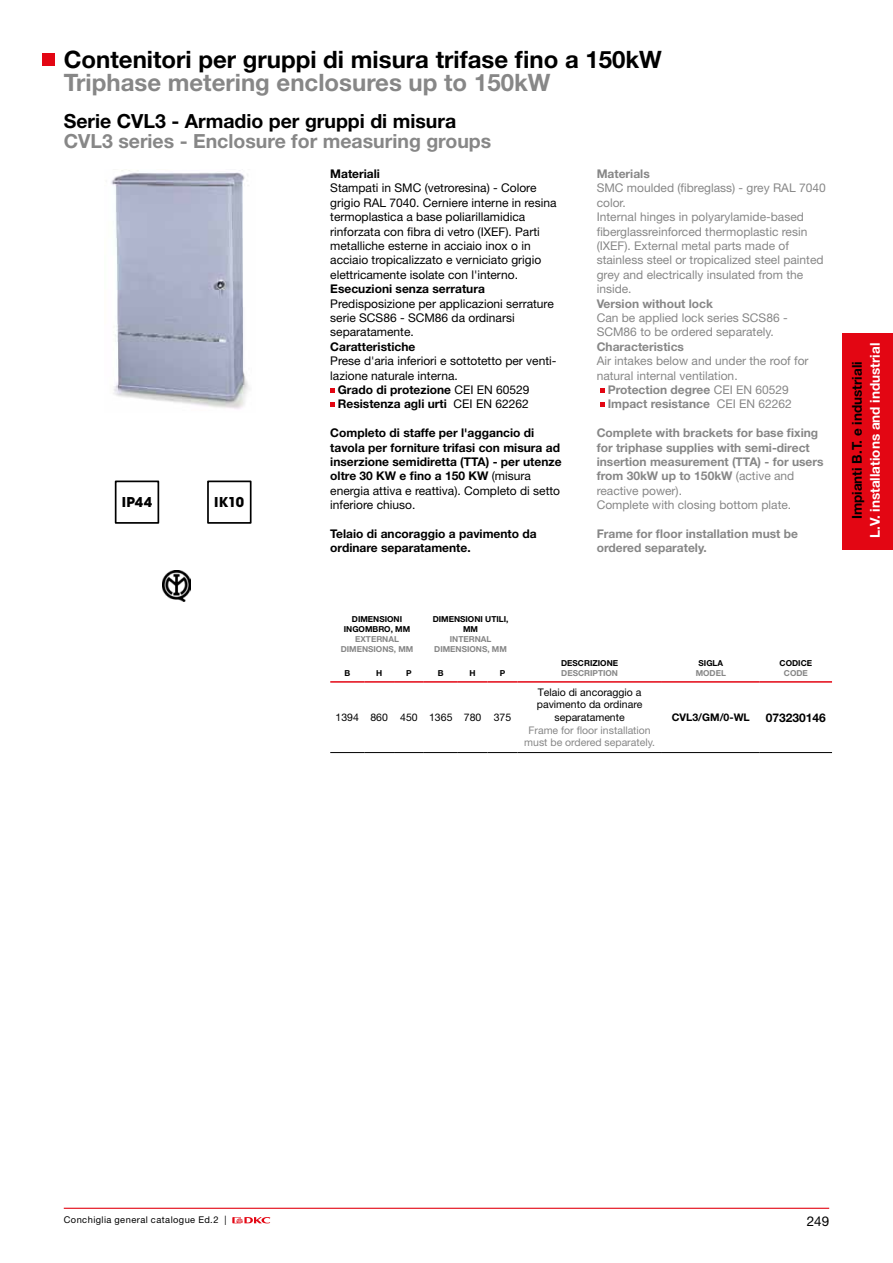
<style>
.page{position:relative;width:893px;height:1263px;background:#fff}
.page>*{position:absolute;margin:0;border:0;box-sizing:border-box;transform-origin:0 0}
.t1{font:700 24px "Helvetica Neue LT Std";color:#000}
.t2{font:700 24px "Helvetica Neue LT Std";color:#878787}
.t3{font:700 19.5px "Helvetica Neue LT Std";color:#878787}
.t4{font:700 19.5px "Helvetica Neue LT Std";color:#000}
.t5{font:700 13.5px "Helvetica Neue LT Std";color:#fff}
.t6{font:700 13.5px "Helvetica Neue LT Std";color:#000}
.t7{font:700 13.5px "ITC Avant Garde Std";color:#000}
.t8{font:13.5px "Helvetica Neue LT Std";color:#000}
.t9{font:12px/14.4px "Helvetica Neue LT Std";color:#000}
.t10{font:700 12px/14.4px "Helvetica Neue LT Std";color:#000}
.t11{font:12px/14.4px "Helvetica Neue LT Std";color:#878787}
.t12{font:700 12px/14.4px "Helvetica Neue LT Std";color:#878787}
.t13{font:10.5px/12.6px "Helvetica Neue LT Std";color:#000;text-align:center}
.t14{font:10.5px/12.6px "Helvetica Neue LT Std";color:#878787;text-align:center}
.t15{font:700 10.5px "Helvetica Neue LT Std";color:#000}
.t16{font:9.3px "Helvetica Neue LT Std";letter-spacing:.045em;color:#000}
.t17{font:700 8.25px/9.9px "Helvetica Neue LT Std";color:#000;text-align:center}
.t18{font:700 8.25px/9.9px "Helvetica Neue LT Std";color:#878787;text-align:center}
.s1{font-weight:400}
</style>
<div class="page">
<svg style="left:232px;top:1217px;width:38px;height:6px"></svg>
<hr style="left:64px;top:1208px;width:765px;height:1px;background:#e30613">
<div style="left:43px;top:53px;width:12px;height:13px;background:#e30613"></div>
<div style="left:842px;top:333px;width:51px;height:217px;background:#e30613"></div>
<img style="left:162px;top:570px;width:29px;height:31px">
<hr style="left:330px;top:752px;width:34px;height:1px;background:#000">
<hr style="left:364px;top:752px;width:30px;height:1px;background:#000">
<hr style="left:394px;top:752px;width:30px;height:1px;background:#000">
<hr style="left:424px;top:752px;width:34px;height:1px;background:#000">
<hr style="left:458px;top:752px;width:30px;height:1px;background:#000">
<svg style="left:488px;top:752px;width:29px;height:1px"></svg>
<hr style="left:517px;top:752px;width:145px;height:1px;background:#000">
<hr style="left:662px;top:752px;width:98px;height:1px;background:#000">
<hr style="left:760px;top:752px;width:72px;height:1px;background:#000">
<hr style="left:330px;top:681px;width:34px;height:2px;background:#e30613">
<hr style="left:364px;top:681px;width:30px;height:2px;background:#e30613">
<hr style="left:394px;top:681px;width:30px;height:2px;background:#e30613">
<hr style="left:424px;top:681px;width:34px;height:2px;background:#e30613">
<hr style="left:458px;top:681px;width:30px;height:2px;background:#e30613">
<hr style="left:488px;top:681px;width:29px;height:2px;background:#e30613">
<hr style="left:517px;top:681px;width:145px;height:2px;background:#e30613">
<hr style="left:662px;top:681px;width:98px;height:2px;background:#e30613">
<hr style="left:760px;top:681px;width:72px;height:2px;background:#e30613">
<svg style="left:330px;top:388px;width:4px;height:5px"></svg>
<svg style="left:330px;top:403px;width:4px;height:4px"></svg>
<svg style="left:600px;top:388px;width:4px;height:5px"></svg>
<svg style="left:600px;top:403px;width:4px;height:4px"></svg>
<img style="left:111px;top:170px;width:138px;height:239px">
<div style="left:115px;top:480px;width:44px;height:44px;border:2px solid #000"></div>
<div style="left:207px;top:480px;width:45px;height:44px;border:2px solid #000"></div>
<h1 class="t1" style="left:64px;top:45px;width:600px">Contenitori per gruppi di misura trifase fino a 150kW</h1>
<h1 class="t2" style="left:64px;top:68px;width:488px">Triphase metering enclosures up to 150kW</h1>
<h2 class="t4" style="left:64px;top:109px;width:394px">Serie CVL3 - Armadio per gruppi di misura</h2>
<h2 class="t3" style="left:64px;top:129px;width:429px">CVL3 series - Enclosure for measuring groups</h2>
<p class="t7" style="left:122px;top:493px;width:32px">IP44</p>
<p class="t7" style="left:214px;top:493px;width:32px">IK10</p>
<p class="t10" style="left:330px;top:166px;width:51px">Materiali</p>
<p class="t9" style="left:330px;top:181px;width:228px">Stampati in SMC (vetroresina) - Colore grigio RAL 7040. Cerniere interne in resina termoplastica a base poliarillamidica rinforzata con fibra di vetro (IXEF). Parti metalliche esterne in acciaio inox o in acciaio tropicalizzato e verniciato grigio elettricamente isolate con l'interno.</p>
<p class="t10" style="left:330px;top:281px;width:156px">Esecuzioni senza serratura</p>
<p class="t9" style="left:330px;top:296px;width:225px">Predisposizione per applicazioni serrature serie SCS86 - SCM86 da ordinarsi separatamente.</p>
<p class="t10" style="left:330px;top:339px;width:87px">Caratteristiche</p>
<p class="t9" style="left:330px;top:354px;width:228px">Prese d'aria inferiori e sottotetto per venti-</p>
<p class="t9" style="left:330px;top:368px;width:129px">lazione naturale interna.</p>
<p class="t10" style="left:338px;top:382px;width:193px">Grado di protezione <span class="s1">CEI EN 60529</span></p>
<p class="t10" style="left:338px;top:397px;width:192px">Resistenza agli urti <span class="s1">CEI EN 62262</span></p>
<p class="t10" style="left:330px;top:425px;width:233px">Completo di staffe per l'aggancio di tavola per forniture trifasi con misura ad inserzione semidiretta (TTA) - per utenze oltre 30 KW e fino a 150 KW <span class="s1">(misura energia attiva e reattiva). Completo di setto inferiore chiuso.</span></p>
<p class="t10" style="left:330px;top:526px;width:208px">Telaio di ancoraggio a pavimento da ordinare separatamente.</p>
<p class="t17" style="left:344px;top:614px;width:68px">DIMENSIONI<br>INGOMBRO, MM</p>
<p class="t18" style="left:341px;top:634px;width:74px">EXTERNAL<br>DIMENSIONS, MM</p>
<p class="t17" style="left:433px;top:614px;width:77px">DIMENSIONI UTILI,<br>MM</p>
<p class="t18" style="left:434px;top:634px;width:74px">INTERNAL<br>DIMENSIONS, MM</p>
<p class="t12" style="left:597px;top:166px;width:55px">Materials</p>
<p class="t11" style="left:597px;top:181px;width:230px">SMC moulded (fibreglass) - grey RAL 7040 color.<br>Internal hinges in polyarylamide-based fiberglassreinforced thermoplastic resin (IXEF). External metal parts made of stainless steel or tropicalized steel painted grey and electrically insulated from the inside.</p>
<p class="t12" style="left:597px;top:296px;width:118px">Version without lock</p>
<p class="t11" style="left:597px;top:310px;width:192px">Can be applied lock series SCS86 -<br>SCM86 to be ordered separately.</p>
<p class="t12" style="left:597px;top:339px;width:89px">Characteristics</p>
<p class="t11" style="left:597px;top:354px;width:213px">Air intakes below and under the roof for</p>
<p class="t11" style="left:597px;top:368px;width:142px">natural internal ventilation.</p>
<p class="t12" style="left:608px;top:382px;width:183px">Protection degree <span class="s1">CEI EN 60529</span></p>
<p class="t12" style="left:608px;top:397px;width:186px">Impact resistance <span class="s1">CEI EN 62262</span></p>
<p class="t12" style="left:597px;top:425px;width:228px">Complete with brackets for base fixing for triphase supplies with semi-direct insertion measurement (TTA) - for users from 30kW up to 150kW <span class="s1">(active and reactive power).<br>Complete with closing bottom plate.</span></p>
<p class="t12" style="left:597px;top:526px;width:203px">Frame for floor installation must be ordered separately.</p>
<p class="t17" style="left:561px;top:657px;width:58px">DESCRIZIONE</p>
<p class="t18" style="left:561px;top:667px;width:58px">DESCRIPTION</p>
<p class="t17" style="left:698px;top:657px;width:26px">SIGLA</p>
<p class="t18" style="left:696px;top:667px;width:32px">MODEL</p>
<p class="t17" style="left:780px;top:657px;width:34px">CODICE</p>
<p class="t17" style="left:344px;top:667px;width:7px">B</p>
<p class="t17" style="left:376px;top:667px;width:8px">H</p>
<p class="t17" style="left:406px;top:667px;width:7px">P</p>
<p class="t17" style="left:438px;top:667px;width:7px">B</p>
<p class="t17" style="left:470px;top:667px;width:8px">H</p>
<p class="t17" style="left:500px;top:667px;width:7px">P</p>
<p class="t18" style="left:784px;top:667px;width:25px">CODE</p>
<p class="t13" style="left:336px;top:711px;width:177px">1394 860 450 1365 780 375</p>
<p class="t13" style="left:537px;top:686px;width:107px">Telaio di ancoraggio a pavimento da ordinare separatamente</p>
<p class="t14" style="left:524px;top:723px;width:132px">Frame for floor installation must be ordered separately.</p>
<p class="t15" style="left:672px;top:711px;width:79px">CVL3/GM/0-WL</p>
<p class="t10" style="left:766px;top:710px;width:62px">073230146</p>
<p class="t5" style="left:867px;top:538px;width:196px;rotate:-90deg">L.V. installations and industrial</p>
<p class="t6" style="left:849px;top:519px;width:159px;rotate:-90deg">Impianti B.T. e industriali</p>
<p class="t16" style="left:64px;top:1214px;width:164px">Conchiglia general catalogue Ed.2 |</p>
<p class="t8" style="left:807px;top:1213px;width:24px">249</p>
</div>
